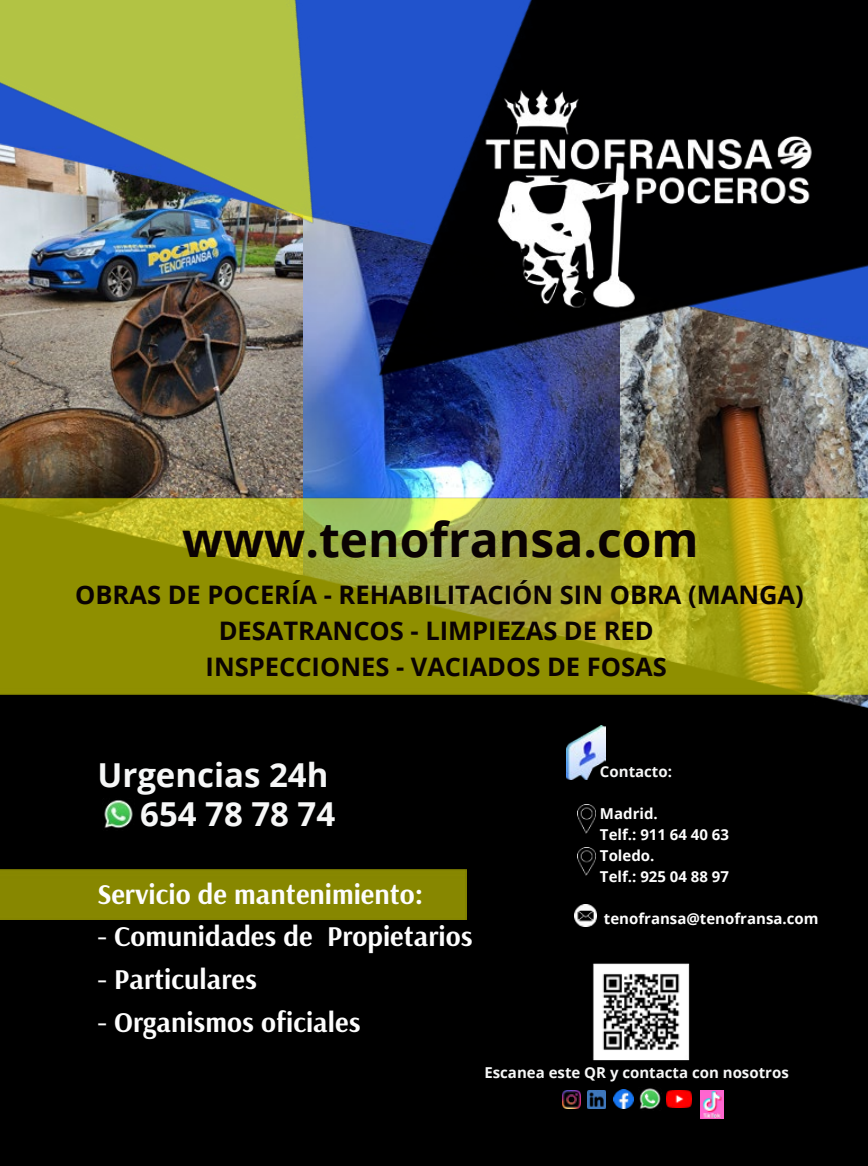
<style>
.page{position:relative;width:868px;height:1166px;background:#fff}
.page>*{position:absolute;margin:0;border:0;box-sizing:border-box;transform-origin:0 0}
.t1{font:48px "open sans bold bold";color:#0a0203}
.t2{font:33px/39.6px "open sans bold bold";color:#f6f7f7;text-align:right}
.t3{font:28.5px "arsenal bold bold";color:#fdfdfd}
.t4{font:25.5px/35.7px "open sans bold bold";color:#0a0203;text-align:center}
.t5{font:15px/21px "open sans bold bold";color:#fdfdfd}
.t6{font:15px "open sans bold bold";color:#f6f7f7}
</style>
<div class="page">
<div style="left:0;top:0;width:867px;height:1165px;background:#000"></div>
<img style="left:516px;top:476px;width:351px;height:232px">
<img style="left:303px;top:476px;width:316px;height:21px">
<img style="left:0;top:305px;width:303px;height:192px">
<img style="left:0;top:0;width:292px;height:305px">
<img style="left:292px;top:0;width:575px;height:476px">
<img style="left:440px;top:50px;width:417px;height:296px">
<img style="left:577px;top:804px;width:18px;height:29px">
<img style="left:577px;top:847px;width:18px;height:28px">
<img style="left:0;top:497px;width:867px;height:197px">
<div style="left:0;top:869px;width:466px;height:50px;background:#878700"></div>
<img style="left:592px;top:963px;width:98px;height:98px">
<img style="left:104px;top:800px;width:29px;height:29px">
<img style="left:574px;top:904px;width:22px;height:22px">
<img style="left:567px;top:725px;width:38px;height:54px">
<img style="left:562px;top:1090px;width:18px;height:18px">
<img style="left:587px;top:1090px;width:18px;height:18px">
<img style="left:613px;top:1089px;width:20px;height:19px">
<img style="left:639px;top:1088px;width:22px;height:21px">
<img style="left:666px;top:1090px;width:25px;height:17px">
<img style="left:700px;top:1090px;width:23px;height:27px">
<h1 class="t1" style="left:182px;top:506px;width:518px">www.tenofransa.com</h1>
<p class="t4" style="left:75px;top:576px;width:730px">OBRAS DE POCERÍA - REHABILITACIÓN SIN OBRA (MANGA)<br>DESATRANCOS - LIMPIEZAS DE RED<br>INSPECCIONES - VACIADOS DE FOSAS</p>
<p class="t2" style="left:97px;top:753px;width:239px">Urgencias 24h<br>654 78 78 74</p>
<p class="t6" style="left:600px;top:760px;width:74px">Contacto:</p>
<p class="t5" style="left:600px;top:802px;width:130px">Madrid.<br>Telf.: 911 64 40 63<br>Toledo.<br>Telf.: 925 04 88 97</p>
<p class="t5" style="left:603px;top:907px;width:216px">tenofransa@tenofransa.com</p>
<p class="t3" style="left:97px;top:873px;width:327px">Servicio de mantenimiento:</p>
<p class="t3" style="left:97px;top:916px;width:376px">- Comunidades de Propietarios</p>
<p class="t3" style="left:97px;top:959px;width:161px">- Particulares</p>
<p class="t3" style="left:97px;top:1001px;width:264px">- Organismos oficiales</p>
<p class="t6" style="left:484px;top:1061px;width:306px">Escanea este QR y contacta con nosotros</p>
</div>
